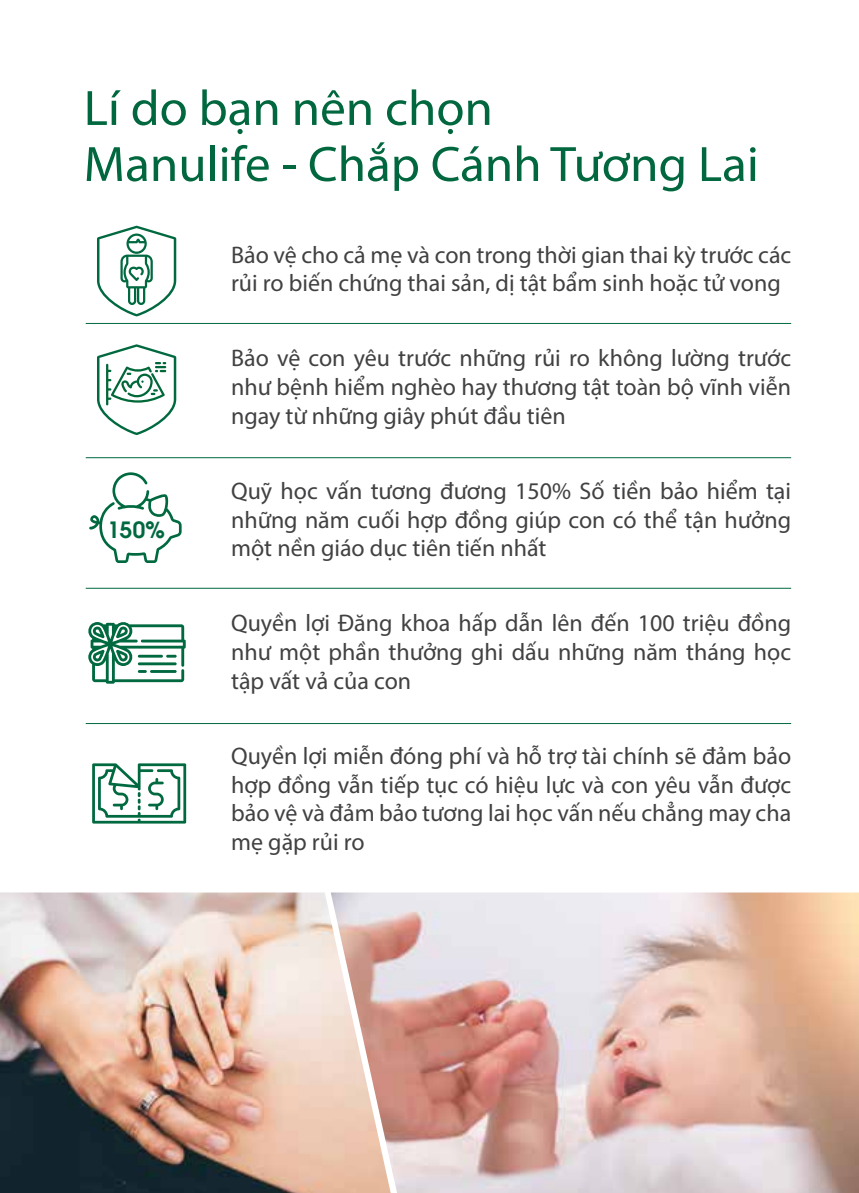
<style>
.page{position:relative;width:859px;height:1193px;background:#fff}
.page>*{position:absolute;margin:0;border:0;box-sizing:border-box;transform-origin:0 0}
.t1{font:50px/56px "Myriad Pro";color:#00673e}
.t2{font:24px/28.8px "Myriad Pro";color:#414042;text-align:justify}
.t3{font:22px "VNI Avo Bold";color:#006940}
</style>
<div class="page">
<hr style="left:0;top:0;width:1px;height:538px;background:#ec008c">
<svg style="left:97px;top:344px;width:79px;height:91px"></svg>
<svg style="left:97px;top:226px;width:79px;height:90px"></svg>
<svg style="left:89px;top:472px;width:93px;height:91px"></svg>
<svg style="left:92px;top:763px;width:94px;height:60px"></svg>
<svg style="left:88px;top:622px;width:98px;height:61px"></svg>
<hr style="left:86px;top:323px;width:705px;height:1px;background:#006940">
<hr style="left:86px;top:457px;width:705px;height:1px;background:#006940">
<hr style="left:86px;top:587px;width:705px;height:1px;background:#006940">
<hr style="left:86px;top:723px;width:705px;height:1px;background:#006940">
<img style="left:0;top:892px;width:331px;height:300px">
<img style="left:331px;top:892px;width:528px;height:300px">
<h1 class="t1" style="left:84px;top:79px;width:677px">Lí do bạn nên chọn<br>Manulife - Chắp Cánh Tương Lai</h1>
<p class="t2" style="left:231px;top:240px;width:562px">Bảo vệ cho cả mẹ và con trong thời gian thai kỳ trước các rủi ro biến chứng thai sản, dị tật bẩm sinh hoặc tử vong</p>
<p class="t3" style="left:107px;top:510px;width:59px">150%</p>
<p class="t2" style="left:231px;top:343px;width:562px">Bảo vệ con yêu trước những rủi ro không lường trước như bệnh hiểm nghèo hay thương tật toàn bộ vĩnh viễn ngay từ những giây phút đầu tiên</p>
<p class="t2" style="left:231px;top:476px;width:562px">Quỹ học vấn tương đương 150% Số tiền bảo hiểm tại những năm cuối hợp đồng giúp con có thể tận hưởng một nền giáo dục tiên tiến nhất</p>
<p class="t2" style="left:231px;top:608px;width:562px">Quyền lợi Đăng khoa hấp dẫn lên đến 100 triệu đồng như một phần thưởng ghi dấu những năm tháng học tập vất vả của con</p>
<p class="t2" style="left:231px;top:740px;width:562px">Quyền lợi miễn đóng phí và hỗ trợ tài chính sẽ đảm bảo hợp đồng vẫn tiếp tục có hiệu lực và con yêu vẫn được bảo vệ và đảm bảo tương lai học vấn nếu chẳng may cha mẹ gặp rủi ro</p>
</div>
